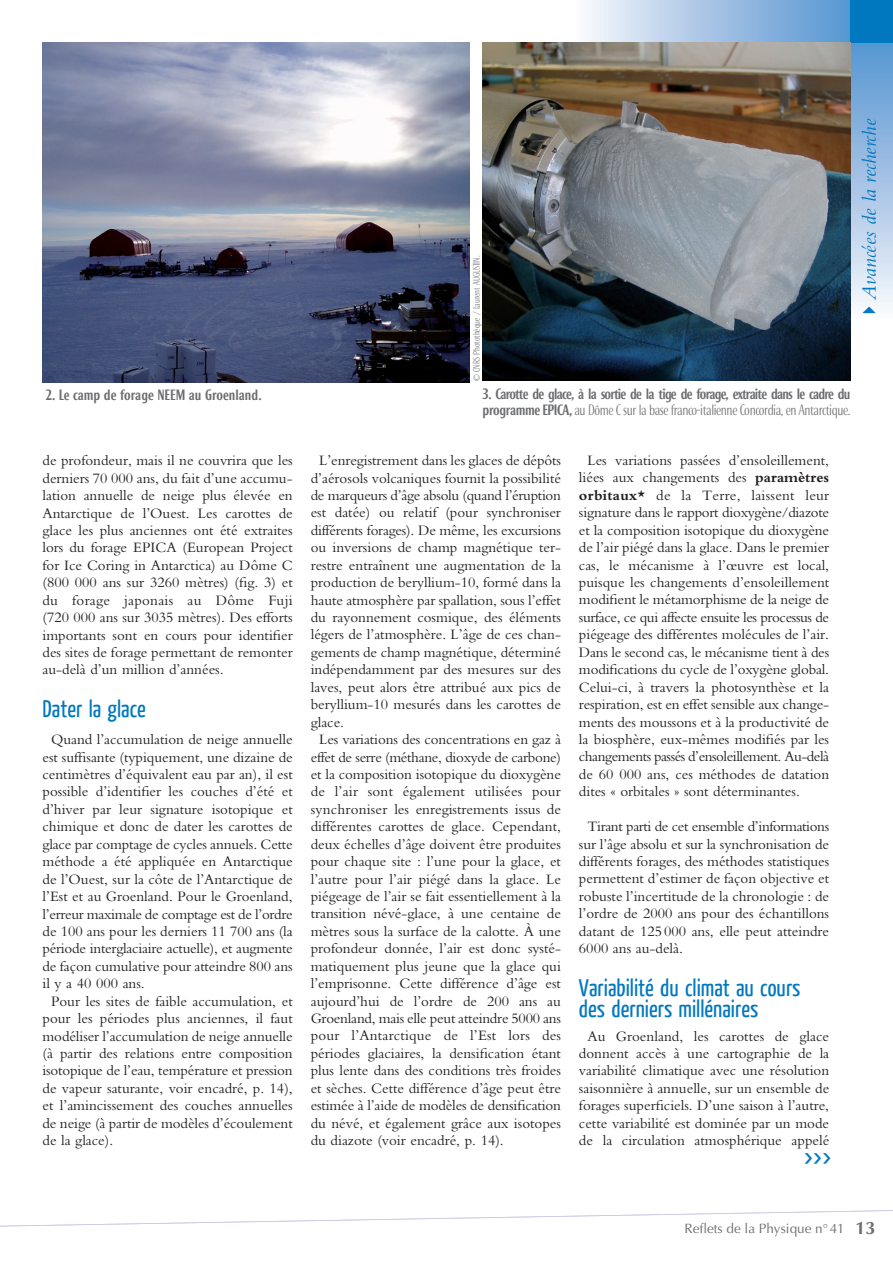
<style>
.page{position:relative;width:893px;height:1263px;background:#fff}
.page>*{position:absolute;margin:0;border:0;box-sizing:border-box;transform-origin:0 0}
.t1{font:500 27px "Roxy";color:#0078c0}
.t2{font:24px/21px "Yanone Kaffeesatz";color:#0078c0}
.t3{font:italic 21px "Bembo";letter-spacing:-.005em;color:#0078c0}
.t4{font:15px/17.4px "Bembo";color:#231f20;text-align:justify}
.t5{font:15px "Bembo";letter-spacing:-.02em;color:#231f20}
.t6{font:500 14.25px/16.5px "Roxy";letter-spacing:-.055em;color:#6c6d70}
.t7{font:500 14.25px "Roxy";color:#6c6d70}
.t8{font:13.5px "Optima LT";color:#6c6d70}
.t9{font:300 9px "Roxy";color:#6c6d70}
.s1{font-family:"Optima LT";font-weight:400}
.s2{font-weight:300}
.s3{font-weight:700}
.s4{font-weight:700;font-size:18px}
</style>
<div class="page">
<div style="left:850px;top:43px;width:43px;height:276px;background:linear-gradient(to bottom,#5493d0,#f9f7fc)"></div>
<div style="left:574px;top:0;width:276px;height:43px;background:linear-gradient(to right,#faf8fc,#5594d1)"></div>
<div style="left:850px;top:0;width:43px;height:43px;background:#0078c0"></div>
<svg style="left:0;top:1210px;width:893px;height:16px"></svg>
<img style="left:43px;top:43px;width:427px;height:340px">
<img style="left:482px;top:43px;width:368px;height:337px">
<p class="t9" style="left:472px;top:381px;width:127px;rotate:-90deg"><span class="s1">©</span> CNRS Photothèque / Laurent AUGUSTIN.</p>
<p class="t7" style="left:46px;top:386px;width:217px">2. Le camp de forage NEEM au Groenland.</p>
<p class="t6" style="left:483px;top:385px;width:369px">3. Carotte de glace, à la sortie de la tige de forage, extraite dans le cadre du programme EPICA, <span class="s2">au Dôme C sur la base franco-italienne Concordia, en Antarctique.</span></p>
<h3 class="t3" style="left:857px;top:321px;width:203px;rotate:-90deg">✔Avancées de la recherche</h3>
<p class="t4" style="left:43px;top:451px;width:252px">de profondeur, mais il ne couvrira que les derniers 70 000 ans, du fait d’une accumu&shy;lation annuelle de neige plus élevée en Antarctique de l’Ouest. Les carottes de glace les plus anciennes ont été extraites lors du forage EPICA (European Project for Ice Coring in Antarctica) au Dôme C (800 000 ans sur 3260 mètres) (fig. 3) et du forage japonais au Dôme Fuji (720 000 ans sur 3035 mètres). Des efforts importants sont en cours pour identifier des sites de forage permettant de remonter au-delà d’un million d’années.</p>
<h2 class="t2" style="left:43px;top:697px;width:105px">Dater la glace</h2>
<p class="t4" style="left:51px;top:730px;width:243px">Quand l’accumulation de neige annuelle</p>
<p class="t4" style="left:43px;top:748px;width:252px">est suffisante (typiquement, une dizaine de</p>
<p class="t4" style="left:43px;top:765px;width:252px">centimètres d’équivalent eau par an), il est</p>
<p class="t4" style="left:43px;top:783px;width:252px">possible d’identifier les couches d’été et</p>
<p class="t4" style="left:43px;top:800px;width:252px">d’hiver par leur signature isotopique et</p>
<p class="t4" style="left:43px;top:818px;width:252px">chimique et donc de dater les carottes de</p>
<p class="t4" style="left:43px;top:835px;width:252px">glace par comptage de cycles annuels. Cette</p>
<p class="t4" style="left:43px;top:852px;width:252px">méthode a été appliquée en Antarctique</p>
<p class="t4" style="left:43px;top:870px;width:252px">de l’Ouest, sur la côte de l’Antarctique de</p>
<p class="t4" style="left:43px;top:887px;width:252px">l’Est et au Groenland. Pour le Groenland,</p>
<p class="t5" style="left:43px;top:905px;width:252px">l’erreur maximale de comptage est de l’ordre</p>
<p class="t4" style="left:43px;top:922px;width:252px">de 100 ans pour les derniers 11 700 ans (la</p>
<p class="t4" style="left:43px;top:940px;width:252px">période interglaciaire actuelle), et augmente</p>
<p class="t4" style="left:43px;top:957px;width:252px">de façon cumulative pour atteindre 800 ans</p>
<p class="t4" style="left:43px;top:974px;width:104px">il y a 40 000 ans.</p>
<p class="t4" style="left:51px;top:992px;width:243px">Pour les sites de faible accumulation, et</p>
<p class="t4" style="left:43px;top:1009px;width:252px">pour les périodes plus anciennes, il faut</p>
<p class="t4" style="left:43px;top:1027px;width:252px">modéliser l’accumulation de neige annuelle</p>
<p class="t4" style="left:43px;top:1044px;width:252px">(à partir des relations entre composition</p>
<p class="t4" style="left:43px;top:1062px;width:252px">isotopique de l’eau, température et pression</p>
<p class="t4" style="left:43px;top:1079px;width:252px">de vapeur saturante, voir encadré, p. 14),</p>
<p class="t4" style="left:43px;top:1096px;width:252px">et l’amincissement des couches annuelles</p>
<p class="t4" style="left:43px;top:1114px;width:252px">de neige (à partir de modèles d’écoulement</p>
<p class="t4" style="left:43px;top:1131px;width:72px">de la glace).</p>
<p class="t4" style="left:319px;top:451px;width:243px">L’enregistrement dans les glaces de dépôts</p>
<p class="t4" style="left:311px;top:469px;width:252px">d’aérosols volcaniques fournit la possibilité</p>
<p class="t5" style="left:311px;top:487px;width:252px">de marqueurs d’âge absolu (quand l’éruption</p>
<p class="t4" style="left:311px;top:504px;width:252px">est datée) ou relatif (pour synchroniser</p>
<p class="t4" style="left:311px;top:521px;width:252px">différents forages). De même, les excursions</p>
<p class="t4" style="left:311px;top:539px;width:252px">ou inversions de champ magnétique ter-</p>
<p class="t4" style="left:311px;top:556px;width:252px">restre entraînent une augmentation de la</p>
<p class="t4" style="left:311px;top:573px;width:252px">production de beryllium-10, formé dans la</p>
<p class="t4" style="left:311px;top:591px;width:252px">haute atmosphère par spallation, sous l’effet</p>
<p class="t4" style="left:311px;top:608px;width:252px">du rayonnement cosmique, des éléments</p>
<p class="t4" style="left:311px;top:626px;width:252px">légers de l’atmosphère. L’âge de ces chan-</p>
<p class="t4" style="left:311px;top:643px;width:252px">gements de champ magnétique, déterminé</p>
<p class="t4" style="left:311px;top:661px;width:252px">indépendamment par des mesures sur des</p>
<p class="t4" style="left:311px;top:678px;width:252px">laves, peut alors être attribué aux pics de</p>
<p class="t4" style="left:311px;top:695px;width:252px">beryllium-10 mesurés dans les carottes de</p>
<p class="t4" style="left:311px;top:713px;width:35px">glace.</p>
<p class="t4" style="left:319px;top:730px;width:243px">Les variations des concentrations en gaz à</p>
<p class="t5" style="left:311px;top:748px;width:252px">effet de serre (méthane, dioxyde de carbone)</p>
<p class="t4" style="left:311px;top:765px;width:252px">et la composition isotopique du dioxygène</p>
<p class="t4" style="left:311px;top:783px;width:252px">de l’air sont également utilisées pour</p>
<p class="t4" style="left:311px;top:800px;width:252px">synchroniser les enregistrements issus de</p>
<p class="t4" style="left:311px;top:817px;width:252px">différentes carottes de glace. Cependant,</p>
<p class="t4" style="left:311px;top:835px;width:252px">deux échelles d’âge doivent être produites</p>
<p class="t4" style="left:311px;top:852px;width:252px">pour chaque site : l’une pour la glace, et</p>
<p class="t4" style="left:311px;top:870px;width:252px">l’autre pour l’air piégé dans la glace. Le</p>
<p class="t4" style="left:311px;top:887px;width:252px">piégeage de l’air se fait essentiellement à la</p>
<p class="t4" style="left:311px;top:905px;width:252px">transition névé-glace, à une centaine de</p>
<p class="t4" style="left:311px;top:922px;width:252px">mètres sous la surface de la calotte. À une</p>
<p class="t4" style="left:311px;top:939px;width:252px">profondeur donnée, l’air est donc systé-</p>
<p class="t4" style="left:311px;top:957px;width:252px">matiquement plus jeune que la glace qui</p>
<p class="t4" style="left:311px;top:974px;width:252px">l’emprisonne. Cette différence d’âge est</p>
<p class="t4" style="left:311px;top:992px;width:252px">aujourd’hui de l’ordre de 200 ans au</p>
<p class="t4" style="left:311px;top:1009px;width:252px">Groenland, mais elle peut atteindre 5000 ans</p>
<p class="t4" style="left:311px;top:1027px;width:252px">pour l’Antarctique de l’Est lors des</p>
<p class="t4" style="left:311px;top:1044px;width:252px">périodes glaciaires, la densification étant</p>
<p class="t4" style="left:311px;top:1061px;width:252px">plus lente dans des conditions très froides</p>
<p class="t4" style="left:311px;top:1079px;width:252px">et sèches. Cette différence d’âge peut être</p>
<p class="t4" style="left:311px;top:1096px;width:252px">estimée à l’aide de modèles de densification</p>
<p class="t4" style="left:311px;top:1114px;width:252px">du névé, et également grâce aux isotopes</p>
<p class="t4" style="left:311px;top:1131px;width:195px">du diazote (voir encadré, p. 14).</p>
<p class="t4" style="left:579px;top:451px;width:252px;text-indent:9px">Les variations passées d’ensoleillement, liées aux changements des <span class="s3">paramètres orbitaux*</span> de la Terre, laissent leur signature dans le rapport dioxygène/diazote et la composition isotopique du dioxygène de l’air piégé dans la glace. Dans le premier cas, le mécanisme à l’œuvre est local, puisque les changements d’ensoleillement modifient le métamorphisme de la neige de surface, ce qui affecte ensuite les processus de piégeage des différentes molécules de l’air.<br>Dans le second cas, le mécanisme tient à des modifications du cycle de l’oxygène global.<br>Celui-ci, à travers la photosynthèse et la respiration, est en effet sensible aux change&shy;ments des moussons et à la productivité de la biosphère, eux-mêmes modifiés par les changements passés d’ensoleillement. Au-delà de 60 000 ans, ces méthodes de datation dites « orbitales » sont déterminantes.</p>
<p class="t4" style="left:579px;top:817px;width:252px;text-indent:9px">Tirant parti de cet ensemble d’informations sur l’âge absolu et sur la synchronisation de différents forages, des méthodes statistiques permettent d’estimer de façon objective et robuste l’incertitude de la chronologie : de l’ordre de 2000 ans pour des échantillons datant de 125 000 ans, elle peut atteindre 6000 ans au-delà.</p>
<h2 class="t2" style="left:579px;top:976px;width:223px">Variabilité du climat au cours des derniers millénaires</h2>
<p class="t4" style="left:579px;top:1027px;width:252px;text-align:center">Au Groenland, les carottes de glace donnent accès à une cartographie de la variabilité climatique avec une résolution saisonnière à annuelle, sur un ensemble de forages superficiels. D’une saison à l’autre, cette variabilité est dominée par un mode de la circulation atmosphérique appelé</p>
<h1 class="t1" style="left:804px;top:1142px;width:29px">&gt;&gt;&gt;</h1>
<p class="t8" style="left:685px;top:1220px;width:192px">Reflets de la Physique n° 41 <span class="s4">13</span></p>
</div>
